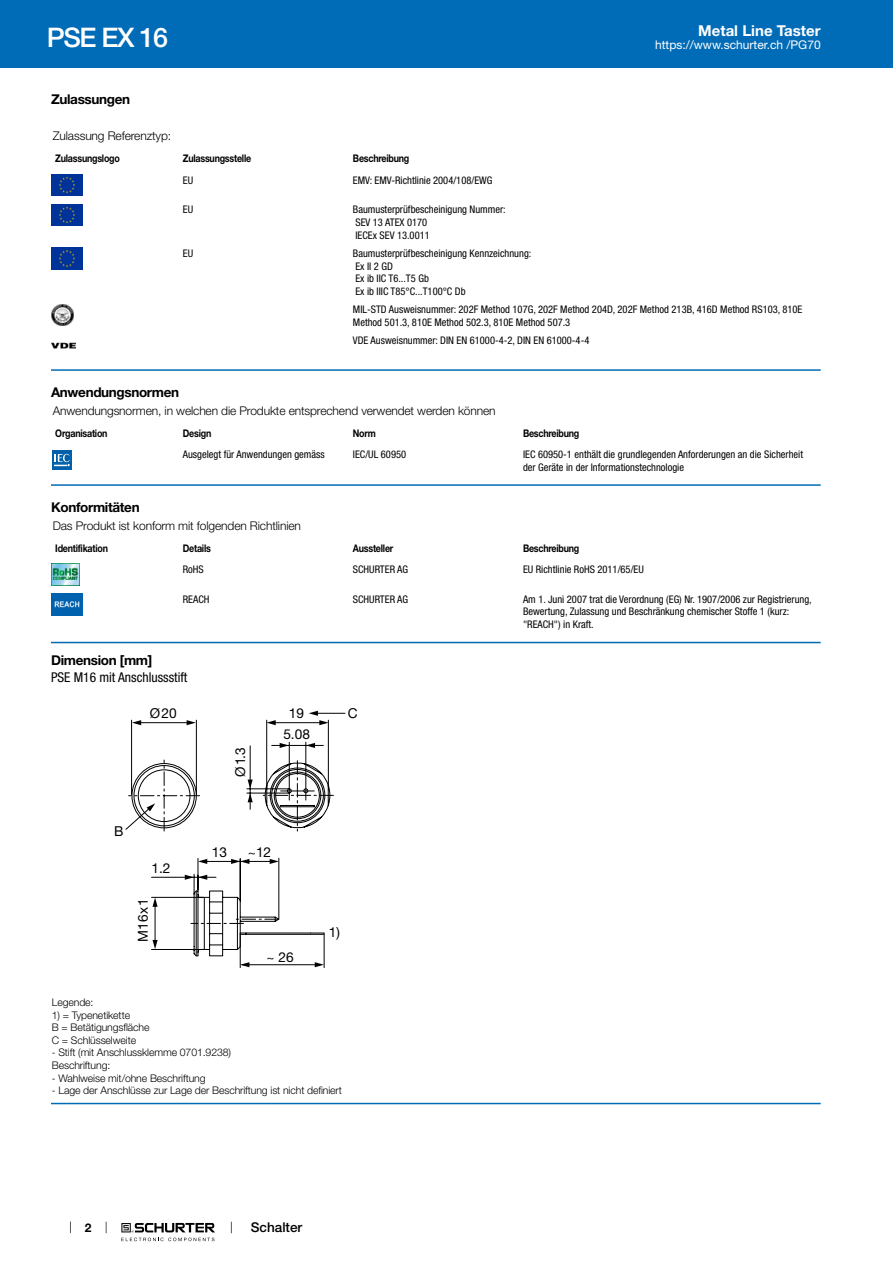
<style>
.page{position:relative;width:893px;height:1263px;background:#fff}
.page>*{position:absolute;margin:0;border:0;box-sizing:border-box;transform-origin:0 0}
.t1{font:500 27px "Helvetica Neue LT";letter-spacing:-.05em;color:#fff}
.t2{font:700 15px "Helvetica Neue LT";color:#fff}
.t3{font:13.65px "Helvetica Neue LT";color:#000}
.t4{font:700 13.5px "Helvetica Neue LT";letter-spacing:-.025em;color:#000}
.t5{font:condensed 13.5px "Helvetica Neue LT";color:#000}
.t6{font:500 13.5px "Helvetica Neue LT";color:#000}
.t7{font:300 12px "Helvetica Neue LT";letter-spacing:-.01em;color:#000}
.t8{font:12px "Helvetica Neue LT";color:#fff}
.t9{font:700 12px "Helvetica Neue LT";color:#000}
.t10{font:condensed 10.5px/12.6px "Helvetica Neue LT";color:#000}
.t11{font:300 10.5px/12.6px "Helvetica Neue LT";letter-spacing:-.01em;color:#000}
.t12{font:700 10.5px "Helvetica Neue LT";letter-spacing:-.025em;color:#000;scale:.85 1}
</style>
<div class="page">
<svg style="left:70px;top:1221px;width:1px;height:12px"></svg>
<svg style="left:121px;top:1223px;width:94px;height:18px"></svg>
<div style="left:0;top:0;width:893px;height:68px;background:#006bb6"></div>
<img style="left:51px;top:174px;width:32px;height:22px">
<img style="left:51px;top:204px;width:32px;height:21px">
<img style="left:51px;top:248px;width:32px;height:21px">
<img style="left:51px;top:304px;width:23px;height:21px">
<img style="left:51px;top:342px;width:25px;height:7px">
<hr style="left:51px;top:369px;width:770px;height:2px;background:#006bb6">
<svg style="left:52px;top:450px;width:20px;height:20px"></svg>
<div style="left:52px;top:450px;width:19px;height:19px;background:#0060a9"></div>
<svg style="left:54px;top:454px;width:16px;height:13px"></svg>
<hr style="left:51px;top:484px;width:770px;height:2px;background:#006bb6">
<img style="left:51px;top:564px;width:29px;height:21px">
<img style="left:51px;top:594px;width:32px;height:21px">
<hr style="left:51px;top:642px;width:770px;height:1px;background:#006bb6">
<hr style="left:151px;top:897px;width:52px;height:1px;background:#000">
<hr style="left:151px;top:949px;width:52px;height:1px;background:#000">
<hr style="left:155px;top:901px;width:1px;height:44px;background:#000">
<hr style="left:247px;top:793px;width:42px;height:1px;background:#000">
<hr style="left:247px;top:788px;width:42px;height:1px;background:#000">
<hr style="left:250px;top:746px;width:1px;height:63px;background:#000">
<hr style="left:289px;top:742px;width:1px;height:58px;background:#000">
<hr style="left:306px;top:742px;width:1px;height:58px;background:#000">
<hr style="left:272px;top:745px;width:51px;height:1px;background:#000">
<hr style="left:151px;top:877px;width:65px;height:1px;background:#000">
<hr style="left:198px;top:858px;width:1px;height:32px;background:#000">
<hr style="left:240px;top:933px;width:1px;height:35px;background:#000">
<hr style="left:240px;top:858px;width:1px;height:42px;background:#000">
<hr style="left:324px;top:933px;width:1px;height:35px;background:#000">
<hr style="left:279px;top:858px;width:1px;height:61px;background:#000">
<hr style="left:201px;top:861px;width:71px;height:1px;background:#000">
<hr style="left:131px;top:720px;width:1px;height:74px;background:#000">
<hr style="left:196px;top:720px;width:1px;height:74px;background:#000">
<hr style="left:266px;top:720px;width:1px;height:69px;background:#000">
<hr style="left:328px;top:720px;width:1px;height:67px;background:#000">
<hr style="left:138px;top:722px;width:53px;height:1px;background:#000">
<svg style="left:132px;top:720px;width:9px;height:5px"></svg>
<svg style="left:187px;top:720px;width:9px;height:5px"></svg>
<hr style="left:273px;top:722px;width:53px;height:1px;background:#000">
<svg style="left:266px;top:720px;width:10px;height:5px"></svg>
<svg style="left:309px;top:711px;width:36px;height:14px"></svg>
<svg style="left:306px;top:743px;width:9px;height:5px"></svg>
<svg style="left:280px;top:743px;width:9px;height:5px"></svg>
<svg style="left:248px;top:779px;width:5px;height:23px"></svg>
<svg style="left:153px;top:940px;width:5px;height:9px"></svg>
<svg style="left:153px;top:897px;width:5px;height:10px"></svg>
<svg style="left:270px;top:859px;width:9px;height:5px"></svg>
<svg style="left:198px;top:859px;width:9px;height:5px"></svg>
<svg style="left:231px;top:859px;width:18px;height:5px"></svg>
<svg style="left:263px;top:761px;width:70px;height:70px"></svg>
<svg style="left:125px;top:760px;width:75px;height:71px"></svg>
<hr style="left:246px;top:934px;width:78px;height:1px;background:#000">
<hr style="left:246px;top:933px;width:78px;height:1px;background:#000">
<hr style="left:242px;top:964px;width:75px;height:1px;background:#000">
<svg style="left:185px;top:874px;width:95px;height:93px"></svg>
<svg style="left:315px;top:962px;width:9px;height:5px"></svg>
<hr style="left:51px;top:1103px;width:770px;height:1px;background:#006bb6">
<h1 class="t1" style="left:47px;top:21px;width:123px">PSE EX 16</h1>
<h2 class="t2" style="left:698px;top:21px;width:124px">Metal Line Taster</h2>
<p class="t8" style="left:655px;top:38px;width:167px">https://www.schurter.ch /PG70</p>
<p class="t4" style="left:51px;top:91px;width:81px">Zulassungen</p>
<p class="t7" style="left:53px;top:129px;width:120px">Zulassung Referenztyp:</p>
<p class="t12" style="left:55px;top:152px;width:78px">Zulassungslogo</p>
<p class="t12" style="left:183px;top:152px;width:82px">Zulassungsstelle</p>
<p class="t12" style="left:353px;top:152px;width:68px">Beschreibung</p>
<p class="t10" style="left:183px;top:173px;width:12px">EU</p>
<p class="t10" style="left:353px;top:173px;width:141px">EMV: EMV-Richtlinie 2004/108/EWG</p>
<p class="t10" style="left:183px;top:203px;width:12px">EU</p>
<p class="t10" style="left:353px;top:203px;width:154px">Baumusterprüfbescheinigung Nummer:<br>SEV 13 ATEX 0170<br>IECEx SEV 13.0011</p>
<p class="t10" style="left:183px;top:247px;width:12px">EU</p>
<p class="t10" style="left:353px;top:247px;width:180px">Baumusterprüfbescheinigung Kennzeichnung:<br>Ex II 2 GD<br>Ex ib IIC T6...T5 Gb<br>Ex ib IIIC T85°C...T100°C Db</p>
<p class="t10" style="left:353px;top:303px;width:451px">MIL-STD Ausweisnummer: 202F Method 107G, 202F Method 204D, 202F Method 213B, 416D Method RS103, 810E<br>Method 501.3, 810E Method 502.3, 810E Method 507.3</p>
<p class="t10" style="left:353px;top:334px;width:238px">VDE Ausweisnummer: DIN EN 61000-4-2, DIN EN 61000-4-4</p>
<p class="t4" style="left:51px;top:384px;width:130px">Anwendungsnormen</p>
<p class="t7" style="left:53px;top:403px;width:444px">Anwendungsnormen, in welchen die Produkte entsprechend verwendet werden können</p>
<p class="t12" style="left:55px;top:426px;width:63px">Organisation</p>
<p class="t12" style="left:183px;top:426px;width:35px">Design</p>
<p class="t12" style="left:353px;top:426px;width:29px">Norm</p>
<p class="t12" style="left:523px;top:426px;width:68px">Beschreibung</p>
<p class="t10" style="left:183px;top:448px;width:143px">Ausgelegt für Anwendungen gemäss</p>
<p class="t10" style="left:353px;top:448px;width:55px">IEC/UL 60950</p>
<p class="t10" style="left:523px;top:448px;width:281px">IEC 60950-1 enthält die grundlegenden Anforderungen an die Sicherheit der Geräte in der Informationstechnologie</p>
<p class="t4" style="left:51px;top:499px;width:90px">Konformitäten</p>
<p class="t7" style="left:53px;top:518px;width:250px">Das Produkt ist konform mit folgenden Richtlinien</p>
<p class="t12" style="left:55px;top:541px;width:64px">Identifikation</p>
<p class="t12" style="left:183px;top:541px;width:35px">Details</p>
<p class="t12" style="left:353px;top:541px;width:49px">Aussteller</p>
<p class="t12" style="left:523px;top:541px;width:68px">Beschreibung</p>
<p class="t10" style="left:183px;top:563px;width:22px">RoHS</p>
<p class="t10" style="left:353px;top:563px;width:57px">SCHURTER AG</p>
<p class="t10" style="left:523px;top:563px;width:122px">EU Richtlinie RoHS 2011/65/EU</p>
<p class="t10" style="left:183px;top:593px;width:28px">REACH</p>
<p class="t10" style="left:353px;top:593px;width:57px">SCHURTER AG</p>
<p class="t10" style="left:523px;top:593px;width:290px">Am 1. Juni 2007 trat die Verordnung (EG) Nr. 1907/2006 zur Registrierung,<br>Bewertung, Zulassung und Beschränkung chemischer Stoffe 1 (kurz: "REACH") in Kraft.</p>
<p class="t4" style="left:51px;top:652px;width:103px">Dimension [mm]</p>
<p class="t5" style="left:51px;top:670px;width:138px">PSE M16 mit Anschlussstift</p>
<h3 class="t3" style="left:150px;top:705px;width:28px">Ø20</h3>
<h3 class="t3" style="left:289px;top:705px;width:17px">19</h3>
<h3 class="t3" style="left:348px;top:705px;width:11px">C</h3>
<h3 class="t3" style="left:283px;top:726px;width:28px">5.08</h3>
<h3 class="t3" style="left:232px;top:777px;width:31px;rotate:-90deg">Ø1.3</h3>
<h3 class="t3" style="left:114px;top:823px;width:11px">B</h3>
<h3 class="t3" style="left:151px;top:860px;width:21px">1.2</h3>
<h3 class="t3" style="left:135px;top:942px;width:45px;rotate:-90deg">M16x1</h3>
<h3 class="t3" style="left:212px;top:844px;width:17px">13</h3>
<h3 class="t3" style="left:248px;top:844px;width:25px">~12</h3>
<h3 class="t3" style="left:267px;top:949px;width:29px">~ 26</h3>
<h3 class="t3" style="left:329px;top:924px;width:13px">1)</h3>
<p class="t11" style="left:52px;top:996px;width:43px">Legende:</p>
<p class="t11" style="left:52px;top:1008px;width:99px">1) = Typenetikette<br>B = Betätigungsfläche<br>C = Schlüsselweite</p>
<p class="t11" style="left:52px;top:1046px;width:181px">- Stift (mit Anschlussklemme 0701.9238)<br>Beschriftung:</p>
<p class="t11" style="left:52px;top:1071px;width:155px">- Wahlweise mit/ohne Beschriftung</p>
<p class="t11" style="left:52px;top:1084px;width:292px">- Lage der Anschlüsse zur Lage der Beschriftung ist nicht definiert</p>
<p class="t9" style="left:85px;top:1220px;width:8px">2</p>
<p class="t6" style="left:251px;top:1219px;width:53px">Schalter</p>
</div>
